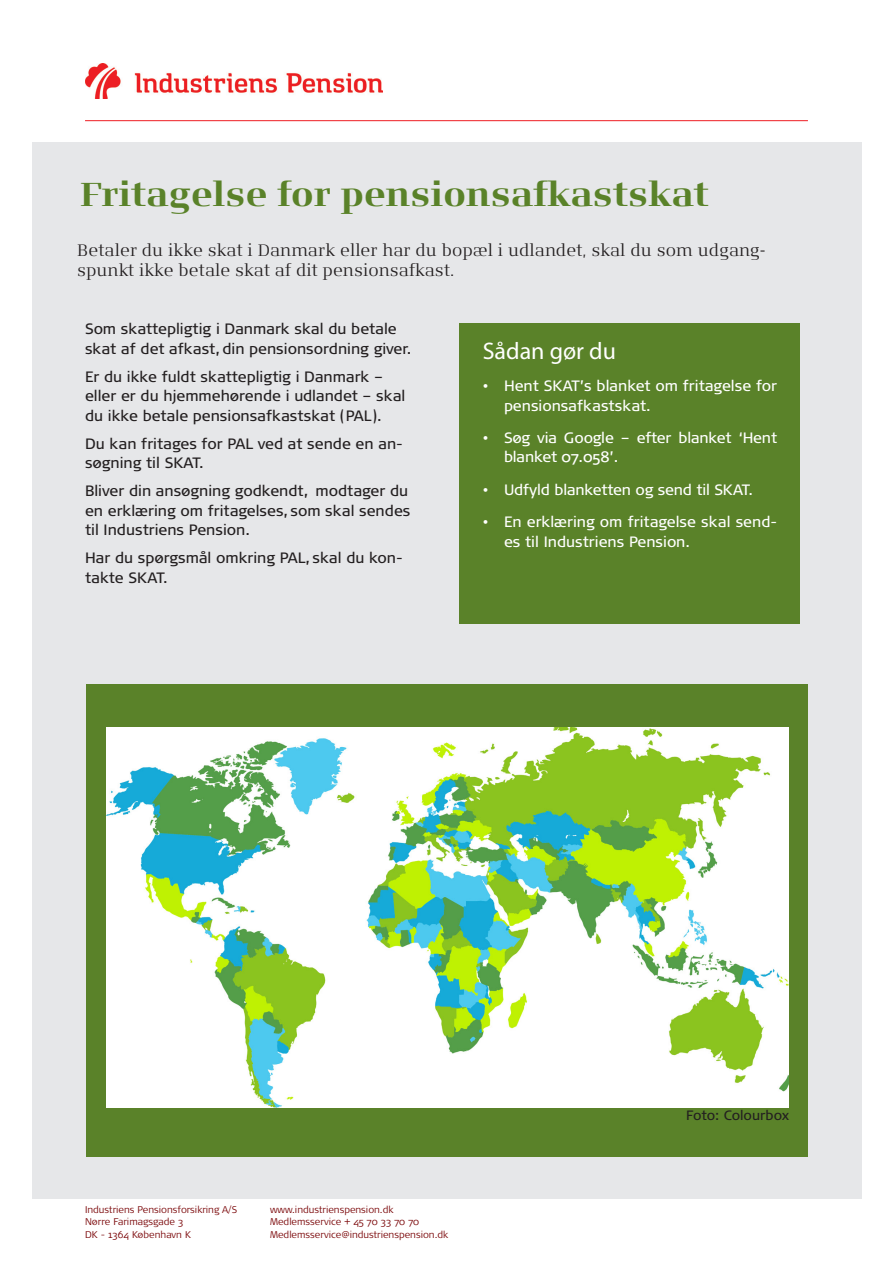
<style>
.page{position:relative;width:893px;height:1263px;background:#fff}
.page>*{position:absolute;margin:0;border:0;box-sizing:border-box;transform-origin:0 0}
.Rubrik_stor{font:700 33px "Signa Serif Pro";color:#5a8229}
.Rubrik_hvid{font:24px "Myriad Pro";color:#fff}
.Rubrik_sort_lille{font:300 16.5px/19.5px "Signa Serif Pro";color:#231f20}
.Brødtekst_sort{font:15px/19.5px "Signa OT";color:#231f20}
.t1{font:15px/19.5px "Signa OT";letter-spacing:-.005em;color:#fff}
.Billedtekst{font:13.5px "Signa OT";color:#231f20}
.t2{font:300 9.75px/12.8px "Signa OT";color:#7b080a}
</style>
<div class="page">
<img style="left:85px;top:64px;width:298px;height:35px">
<hr style="left:85px;top:120px;width:723px;height:1px;background:#ee1d23">
<div style="left:32px;top:142px;width:829px;height:1057px;background:#e6e7e9"></div>
<div style="left:460px;top:323px;width:340px;height:301px;background:#5a8229"></div>
<div style="left:87px;top:685px;width:721px;height:472px;background:#5a8229"></div>
<img style="left:106px;top:727px;width:683px;height:381px">
<p class="Rubrik_stor" style="left:80px;top:170px;width:630px">Fritagelse for pensionsafkastskat</p>
<p class="Rubrik_sort_lille" style="left:77px;top:239px;width:690px">Betaler du ikke skat i Danmark eller har du bopæl i udlandet, skal du som udgang&shy;spunkt ikke betale skat af dit pensionsafkast.</p>
<p class="Brødtekst_sort" style="left:85px;top:319px;width:328px">Som skattepligtig i Danmark skal du betale skat af det afkast, din pensionsordning giver.</p>
<p class="Brødtekst_sort" style="left:85px;top:366px;width:322px">Er du ikke fuldt skattepligtig i Danmark – eller er du hjemmehørende i udlandet – skal du ikke betale pensionsafkastskat (PAL).</p>
<p class="Brødtekst_sort" style="left:85px;top:433px;width:319px">Du kan fritages for PAL ved at sende en an&shy;søgning til SKAT.</p>
<p class="Brødtekst_sort" style="left:85px;top:481px;width:327px">Bliver din ansøgning godkendt, modtager du en erklæring om fritagelses, som skal sendes til Industriens Pension.</p>
<p class="Brødtekst_sort" style="left:85px;top:548px;width:319px">Har du spørgsmål omkring PAL, skal du kon&shy;takte SKAT.</p>
<p class="Rubrik_hvid" style="left:483px;top:336px;width:135px">Sådan gør du</p>
<p class="t1" style="left:504px;top:376px;width:275px;text-indent:-21px">• Hent SKAT’s blanket om fritagelse for pensionsafkastskat.</p>
<p class="t1" style="left:504px;top:428px;width:275px;text-indent:-21px">• Søg via Google – efter blanket ‘Hent blanket 07.058’.</p>
<p class="t1" style="left:483px;top:480px;width:272px">• Udfyld blanketten og send til SKAT.</p>
<p class="t1" style="left:504px;top:512px;width:275px;text-indent:-21px">• En erklæring om fritagelse skal send&shy;es til Industriens Pension.</p>
<p class="t2" style="left:85px;top:1203px;width:154px">Industriens Pensionsforsikring A/S<br>Nørre Farimagsgade 3<br>DK - 1364 København K</p>
<p class="t2" style="left:270px;top:1203px;width:180px">www.industrienspension.dk<br>Medlemsservice + 45 70 33 70 70<br>Medlemsservice@industrienspension.dk</p>
<p class="Billedtekst" style="left:686px;top:1107px;width:104px">Foto: Colourbox</p>
</div>
